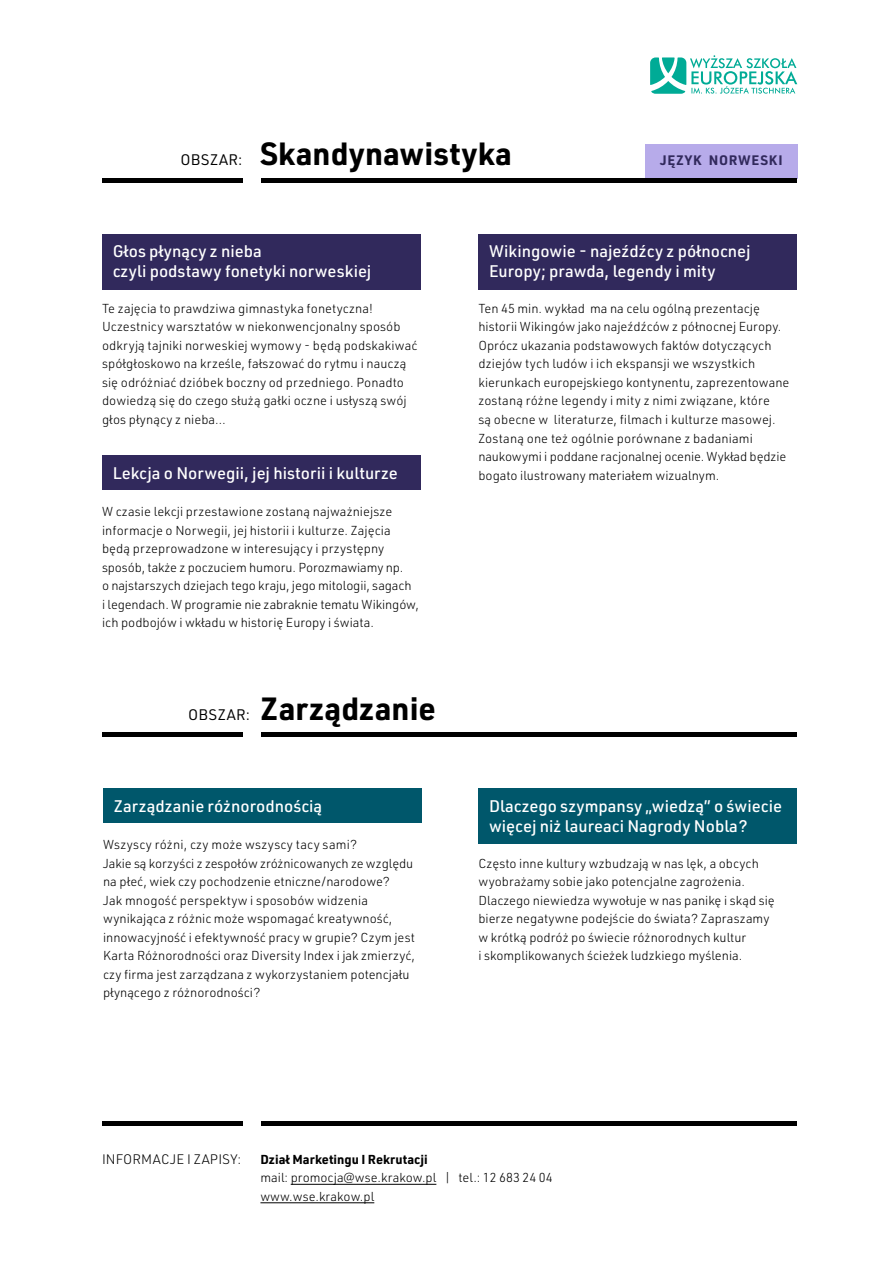
<style>
.page{position:relative;width:893px;height:1263px;background:#fff}
.page>*{position:absolute;margin:0;border:0;box-sizing:border-box;transform-origin:0 0}
.t1{font:700 31.5px "URWDIN";color:#000}
.t2{font:500 16.5px/19.8px "URWDIN";color:#fff}
.t3{font:300 13.5px "URWDIN";letter-spacing:.01em;color:#000}
.t4{font:700 13.5px "URWDIN";letter-spacing:.05em;color:#31295c}
.t5{font:300 12.75px/18.5px "URWDIN";color:#000}
.t6{font:700 12.75px "URWDIN";color:#000}
.s1{font-weight:400;font-size:15px}
</style>
<div class="page">
<svg style="left:650px;top:55px;width:147px;height:39px"></svg>
<hr style="left:291px;top:1184px;width:145px;height:1px;background:#000">
<hr style="left:260px;top:1202px;width:114px;height:1px;background:#000">
<div style="left:102px;top:1121px;width:140px;height:5px;background:#000"></div>
<div style="left:261px;top:1121px;width:536px;height:5px;background:#000"></div>
<div style="left:645px;top:144px;width:152px;height:34px;background:#b7abea"></div>
<div style="left:102px;top:456px;width:319px;height:34px;background:#31295c"></div>
<div style="left:478px;top:235px;width:319px;height:55px;background:#31295c"></div>
<div style="left:102px;top:235px;width:319px;height:55px;background:#31295c"></div>
<div style="left:103px;top:789px;width:319px;height:34px;background:#00576b"></div>
<div style="left:478px;top:789px;width:319px;height:55px;background:#00576b"></div>
<hr style="left:102px;top:178px;width:140px;height:4px;background:#000">
<hr style="left:261px;top:178px;width:536px;height:4px;background:#000">
<hr style="left:102px;top:732px;width:140px;height:4px;background:#000">
<hr style="left:261px;top:732px;width:536px;height:4px;background:#000">
<h1 class="t1" style="left:180px;top:132px;width:333px"><span class="s1">OBSZAR:</span> Skandynawistyka</h1>
<p class="t4" style="left:660px;top:151px;width:124px">JĘZYK NORWESKI</p>
<p class="t2" style="left:113px;top:241px;width:260px">Głos płynący z nieba<br>czyli podstawy fonetyki norweskiej</p>
<p class="t5" style="left:102px;top:299px;width:317px">Te zajęcia to prawdziwa gimnastyka fonetyczna!<br>Uczestnicy warsztatów w niekonwencjonalny sposób odkryją tajniki norweskiej wymowy - będą podskakiwać spółgłoskowo na krześle, fałszować do rytmu i nauczą się odróżniać dzióbek boczny od przedniego. Ponadto dowiedzą się do czego służą gałki oczne i usłyszą swój głos płynący z nieba…</p>
<p class="t2" style="left:113px;top:463px;width:287px">Lekcja o Norwegii, jej historii i kulturze</p>
<p class="t5" style="left:102px;top:502px;width:318px">W czasie lekcji przestawione zostaną najważniejsze informacje o Norwegii, jej historii i kulturze. Zajęcia będą przeprowadzone w interesujący i przystępny sposób, także z poczuciem humoru. Porozmawiamy np.<br>o najstarszych dziejach tego kraju, jego mitologii, sagach<br>i legendach. W programie nie zabraknie tematu Wikingów, ich podbojów i wkładu w historię Europy i świata.</p>
<h1 class="t1" style="left:188px;top:687px;width:249px"><span class="s1">OBSZAR:</span> Zarządzanie</h1>
<p class="t2" style="left:114px;top:796px;width:210px">Zarządzanie różnorodnością</p>
<p class="t5" style="left:103px;top:835px;width:314px">Wszyscy różni, czy może wszyscy tacy sami?<br>Jakie są korzyści z zespołów zróżnicowanych ze względu na płeć, wiek czy pochodzenie etniczne/narodowe?<br>Jak mnogość perspektyw i sposobów widzenia wynikająca z różnic może wspomagać kreatywność, innowacyjność i efektywność pracy w grupie? Czym jest Karta Różnorodności oraz Diversity Index i jak zmierzyć, czy firma jest zarządzana z wykorzystaniem potencjału płynącego z różnorodności?</p>
<p class="t2" style="left:489px;top:241px;width:263px">Wikingowie - najeźdźcy z północnej<br>Europy; prawda, legendy i mity</p>
<p class="t5" style="left:478px;top:299px;width:313px">Ten 45 min. wykład ma na celu ogólną prezentację historii Wikingów jako najeźdźców z północnej Europy.<br>Oprócz ukazania podstawowych faktów dotyczących dziejów tych ludów i ich ekspansji we wszystkich kierunkach europejskiego kontynentu, zaprezentowane zostaną różne legendy i mity z nimi związane, które<br>są obecne w literaturze, filmach i kulturze masowej.<br>Zostaną one też ogólnie porównane z badaniami naukowymi i poddane racjonalnej ocenie. Wykład będzie bogato ilustrowany materiałem wizualnym.</p>
<p class="t2" style="left:489px;top:796px;width:295px">Dlaczego szympansy „wiedzą” o świecie więcej niż laureaci Nagrody Nobla?</p>
<p class="t5" style="left:478px;top:854px;width:298px">Często inne kultury wzbudzają w nas lęk, a obcych wyobrażamy sobie jako potencjalne zagrożenia.<br>Dlaczego niewiedza wywołuje w nas panikę i skąd się bierze negatywne podejście do świata? Zapraszamy w krótką podróż po świecie różnorodnych kultur<br>i skomplikowanych ścieżek ludzkiego myślenia.</p>
<p class="t3" style="left:102px;top:1150px;width:141px">INFORMACJE I ZAPISY:</p>
<p class="t6" style="left:260px;top:1150px;width:169px">Dział Marketingu I Rekrutacji</p>
<p class="t5" style="left:260px;top:1168px;width:294px">mail: promocja@wse.krakow.pl | tel.: 12 683 24 04 www.wse.krakow.pl</p>
</div>
